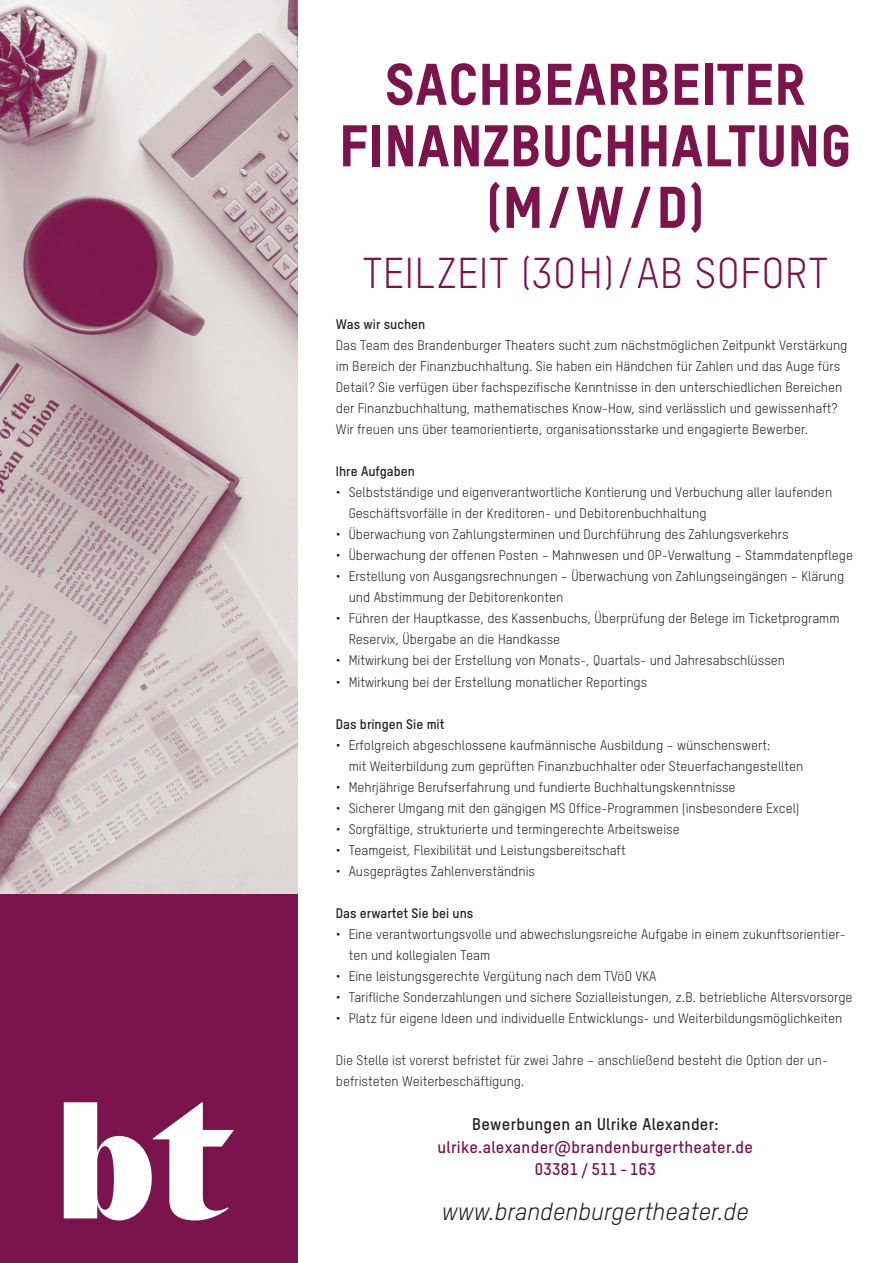
<style>
.page{position:relative;width:893px;height:1263px;background:#fff}
.page>*{position:absolute;margin:0;border:0;box-sizing:border-box;transform-origin:0 0}
.t1{font:57px/61.5px "T Star Pro Heavy";letter-spacing:.02em;color:#7b134d;text-align:center}
.t2{font:42px "T Star Pro Regular";letter-spacing:.02em;color:#7b134d}
.t3{font:italic 24px "T Star Pro Regular";color:#231f20}
.t4{font:16.5px/22.5px "T Star Pro Bold";letter-spacing:.02em;color:#7b134d;text-align:center}
.t5{font:16.5px "T Star Pro Bold";letter-spacing:.02em;color:#231f20}
.t6{font:13.5px/21px "T Star Pro Regular";color:#231f20}
.t7{font:13.5px "T Star Pro Bold";color:#231f20}
</style>
<div class="page">
<div style="left:0;top:893px;width:298px;height:370px;background:#7b134d"></div>
<svg style="left:64px;top:1102px;width:170px;height:118px"></svg>
<img style="left:0;top:0;width:298px;height:893px">
<h1 class="t1" style="left:339px;top:48px;width:513px">SACHBEARBEITER<br>FINANZBUCHHALTUNG (M/W/D)</h1>
<h2 class="t2" style="left:363px;top:244px;width:467px">TEILZEIT (30H)/AB SOFORT</h2>
<p class="t7" style="left:336px;top:315px;width:91px">Was wir suchen</p>
<p class="t6" style="left:336px;top:334px;width:513px">Das Team des Brandenburger Theaters sucht zum nächstmöglichen Zeitpunkt Verstärkung im Bereich der Finanzbuchhaltung. Sie haben ein Händchen für Zahlen und das Auge fürs Detail? Sie verfügen über fachspezifische Kenntnisse in den unterschiedlichen Bereichen der Finanzbuchhaltung, mathematisches Know-How, sind verlässlich und gewissenhaft?<br>Wir freuen uns über teamorientierte, organisationsstarke und engagierte Bewerber.</p>
<p class="t7" style="left:336px;top:462px;width:81px">Ihre Aufgaben</p>
<p class="t6" style="left:349px;top:481px;width:485px;text-indent:-13px">• Selbstständige und eigenverantwortliche Kontierung und Verbuchung aller laufenden<br>Geschäftsvorfälle in der Kreditoren- und Debitorenbuchhaltung</p>
<p class="t6" style="left:336px;top:523px;width:454px">• Überwachung von Zahlungsterminen und Durchführung des Zahlungsverkehrs</p>
<p class="t6" style="left:336px;top:544px;width:519px">• Überwachung der offenen Posten – Mahnwesen und OP-Verwaltung – Stammdatenpflege</p>
<p class="t6" style="left:349px;top:565px;width:497px;text-indent:-13px">• Erstellung von Ausgangsrechnungen – Überwachung von Zahlungseingängen – Klärung und Abstimmung der Debitorenkonten</p>
<p class="t6" style="left:349px;top:607px;width:492px;text-indent:-13px">• Führen der Hauptkasse, des Kassenbuchs, Überprüfung der Belege im Ticketprogramm<br>Reservix, Übergabe an die Handkasse</p>
<p class="t6" style="left:336px;top:649px;width:451px">• Mitwirkung bei der Erstellung von Monats-, Quartals- und Jahresabschlüssen</p>
<p class="t6" style="left:336px;top:670px;width:313px">• Mitwirkung bei der Erstellung monatlicher Reportings</p>
<p class="t7" style="left:336px;top:714px;width:110px">Das bringen Sie mit</p>
<p class="t6" style="left:349px;top:733px;width:456px;text-indent:-13px">• Erfolgreich abgeschlossene kaufmännische Ausbildung – wünschenswert:<br>mit Weiterbildung zum geprüften Finanzbuchhalter oder Steuerfachangestellten</p>
<p class="t6" style="left:336px;top:775px;width:401px">• Mehrjährige Berufserfahrung und fundierte Buchhaltungskenntnisse</p>
<p class="t6" style="left:336px;top:796px;width:465px">• Sicherer Umgang mit den gängigen MS Office-Programmen (insbesondere Excel)</p>
<p class="t6" style="left:336px;top:817px;width:345px">• Sorgfältige, strukturierte und termingerechte Arbeitsweise</p>
<p class="t6" style="left:336px;top:838px;width:291px">• Teamgeist, Flexibilität und Leistungsbereitschaft</p>
<p class="t6" style="left:336px;top:859px;width:201px">• Ausgeprägtes Zahlenverständnis</p>
<p class="t7" style="left:336px;top:903px;width:139px">Das erwartet Sie bei uns</p>
<p class="t6" style="left:349px;top:922px;width:499px;text-indent:-13px">• Eine verantwortungsvolle und abwechslungsreiche Aufgabe in einem zukunftsorientier&shy;ten und kollegialen Team</p>
<p class="t6" style="left:336px;top:964px;width:322px">• Eine leistungsgerechte Vergütung nach dem TVöD VKA</p>
<p class="t6" style="left:336px;top:985px;width:518px">• Tarifliche Sonderzahlungen und sichere Sozialleistungen, z.B. betriebliche Altersvorsorge</p>
<p class="t6" style="left:336px;top:1006px;width:508px">• Platz für eigene Ideen und individuelle Entwicklungs- und Weiterbildungsmöglichkeiten</p>
<p class="t6" style="left:336px;top:1048px;width:494px">Die Stelle ist vorerst befristet für zwei Jahre – anschließend besteht die Option der un&shy;befristeten Weiterbeschäftigung.</p>
<p class="t5" style="left:472px;top:1112px;width:248px">Bewerbungen an Ulrike Alexander:</p>
<p class="t4" style="left:438px;top:1134px;width:317px">ulrike.alexander@brandenburgertheater.de<br>03381 / 511 - 163</p>
<h3 class="t3" style="left:442px;top:1195px;width:309px">www.brandenburgertheater.de</h3>
</div>
